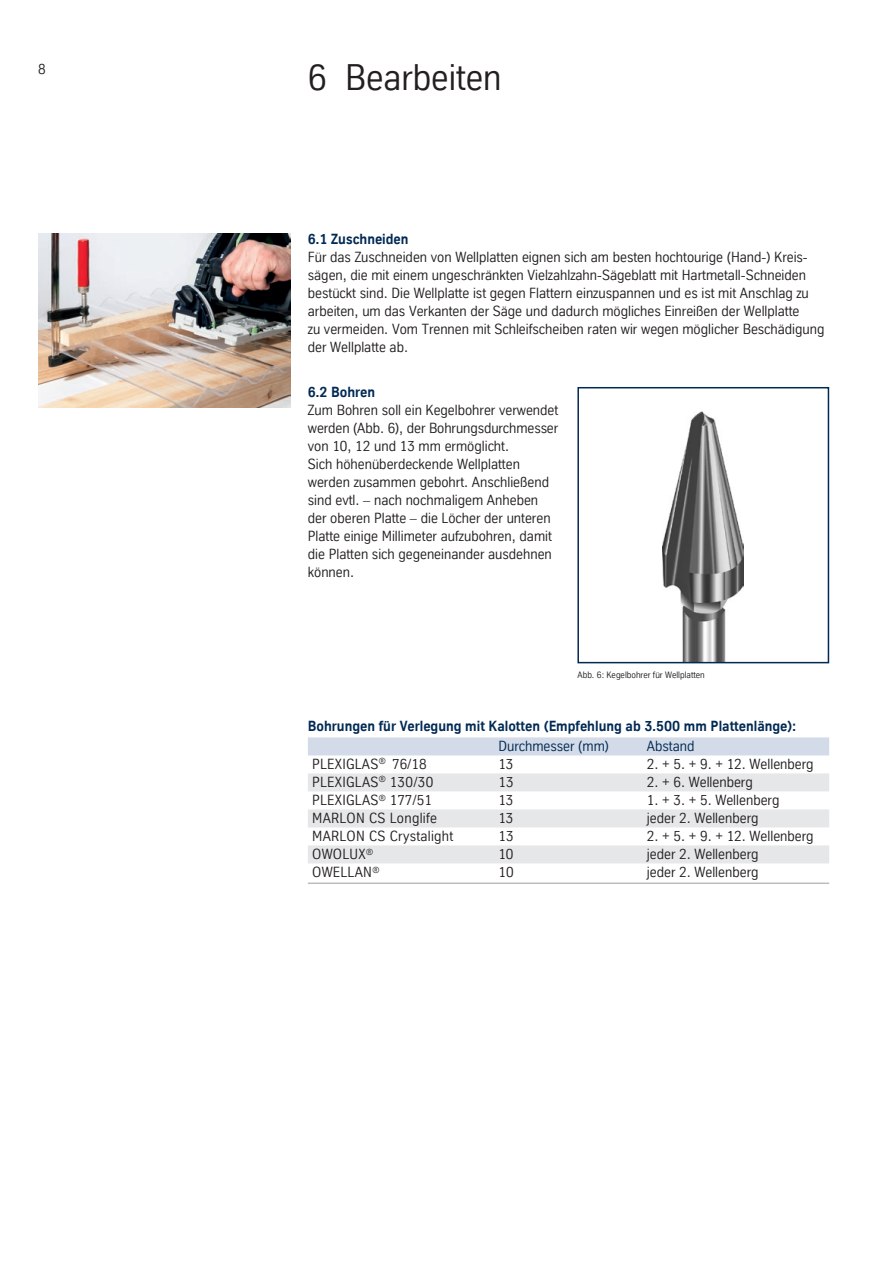
<style>
.page{position:relative;width:893px;height:1263px;background:#fff}
.page>*{position:absolute;margin:0;border:0;box-sizing:border-box;transform-origin:0 0}
.t1{font:36px "TK Type";color:#231f20}
.t2{font:14.25px/18px "TK Type";color:#231f20}
.t3{font:14.25px "TK Type";letter-spacing:.02em;color:#231f20}
.t4{font:700 14.25px "TK Type";color:#002954}
.t5{font:14.25px "TK Type";color:#002954}
.t6{font:9px "TK Type";color:#231f20}
</style>
<div class="page">
<img style="left:663px;top:411px;width:81px;height:249px">
<div style="left:577px;top:387px;width:252px;height:276px;border:2px solid #002954"></div>
<img style="left:38px;top:234px;width:252px;height:173px">
<div style="left:308px;top:737px;width:521px;height:18px;background:#d2dbe7"></div>
<div style="left:308px;top:773px;width:521px;height:18px;background:#e6e7e9"></div>
<div style="left:308px;top:809px;width:521px;height:18px;background:#e6e7e9"></div>
<div style="left:308px;top:845px;width:521px;height:18px;background:#e6e7e9"></div>
<hr style="left:308px;top:882px;width:521px;height:2px;background:#bcbdc0">
<p class="t2" style="left:38px;top:60px;width:9px">8</p>
<h1 class="t1" style="left:308px;top:57px;width:195px">6 Bearbeiten</h1>
<p class="t4" style="left:308px;top:231px;width:102px">6.1 Zuschneiden</p>
<p class="t2" style="left:308px;top:248px;width:518px">Für das Zuschneiden von Wellplatten eignen sich am besten hochtourige (Hand-) Kreis&shy;sägen, die mit einem ungeschränkten Vielzahlzahn-Sägeblatt mit Hartmetall-Schneiden bestückt sind. Die Wellplatte ist gegen Flattern einzuspannen und es ist mit -Anschlag zu arbeiten, um das Verkanten der Säge und dadurch mögliches Einreißen der Wellplatte<br>zu vermeiden. Vom Trennen mit Schleifscheiben raten wir wegen möglicher Beschädigung der Wellplatte ab.</p>
<p class="t4" style="left:308px;top:384px;width:69px">6.2 Bohren</p>
<p class="t2" style="left:308px;top:401px;width:252px">Zum Bohren soll ein Kegelbohrer verwendet werden (Abb. 6), der Bohrungsdurchmesser von 10, 12 und 13 mm ermöglicht.<br>Sich höhenüberdeckende Wellplatten werden zusammen gebohrt. Anschließend sind evtl. – nach nochmaligem Anheben der oberen Platte – die Löcher der unteren Platte -einige Millimeter aufzubohren, damit die Platten sich gegeneinander ausdehnen können.</p>
<p class="t6" style="left:577px;top:670px;width:129px">Abb. 6: Kegelbohrer für Wellplatten</p>
<p class="t4" style="left:308px;top:718px;width:489px">Bohrungen für Verlegung mit Kalotten (Empfehlung ab 3.500 mm Plattenlänge):</p>
<p class="t5" style="left:498px;top:738px;width:112px">Durchmesser (mm)</p>
<p class="t5" style="left:647px;top:738px;width:49px">Abstand</p>
<p class="t3" style="left:312px;top:756px;width:116px">PLEXIGLAS<sup>®</sup> 76/18</p>
<p class="t2" style="left:498px;top:755px;width:17px">13</p>
<p class="t2" style="left:647px;top:755px;width:168px">2. + 5. + 9. + 12. Wellenberg</p>
<p class="t3" style="left:312px;top:774px;width:123px">PLEXIGLAS<sup>®</sup> 130/30</p>
<p class="t2" style="left:498px;top:773px;width:17px">13</p>
<p class="t2" style="left:647px;top:773px;width:107px">2. + 6. Wellenberg</p>
<p class="t3" style="left:312px;top:792px;width:121px">PLEXIGLAS<sup>®</sup> 177/51</p>
<p class="t2" style="left:498px;top:791px;width:17px">13</p>
<p class="t2" style="left:647px;top:791px;width:134px">1. + 3. + 5. Wellenberg</p>
<p class="t3" style="left:312px;top:810px;width:126px">MARLON CS Longlife</p>
<p class="t2" style="left:498px;top:809px;width:17px">13</p>
<p class="t2" style="left:647px;top:809px;width:113px">jeder 2. Wellenberg</p>
<p class="t3" style="left:312px;top:828px;width:143px">MARLON CS Crystalight</p>
<p class="t2" style="left:498px;top:827px;width:17px">13</p>
<p class="t2" style="left:647px;top:827px;width:168px">2. + 5. + 9. + 12. Wellenberg</p>
<p class="t2" style="left:312px;top:845px;width:62px">OWOLUX<sup>®</sup></p>
<p class="t2" style="left:498px;top:845px;width:17px">10</p>
<p class="t2" style="left:647px;top:845px;width:113px">jeder 2. Wellenberg</p>
<p class="t3" style="left:312px;top:864px;width:69px">OWELLAN<sup>®</sup></p>
<p class="t2" style="left:498px;top:863px;width:17px">10</p>
<p class="t2" style="left:647px;top:863px;width:113px">jeder 2. Wellenberg</p>
</div>
